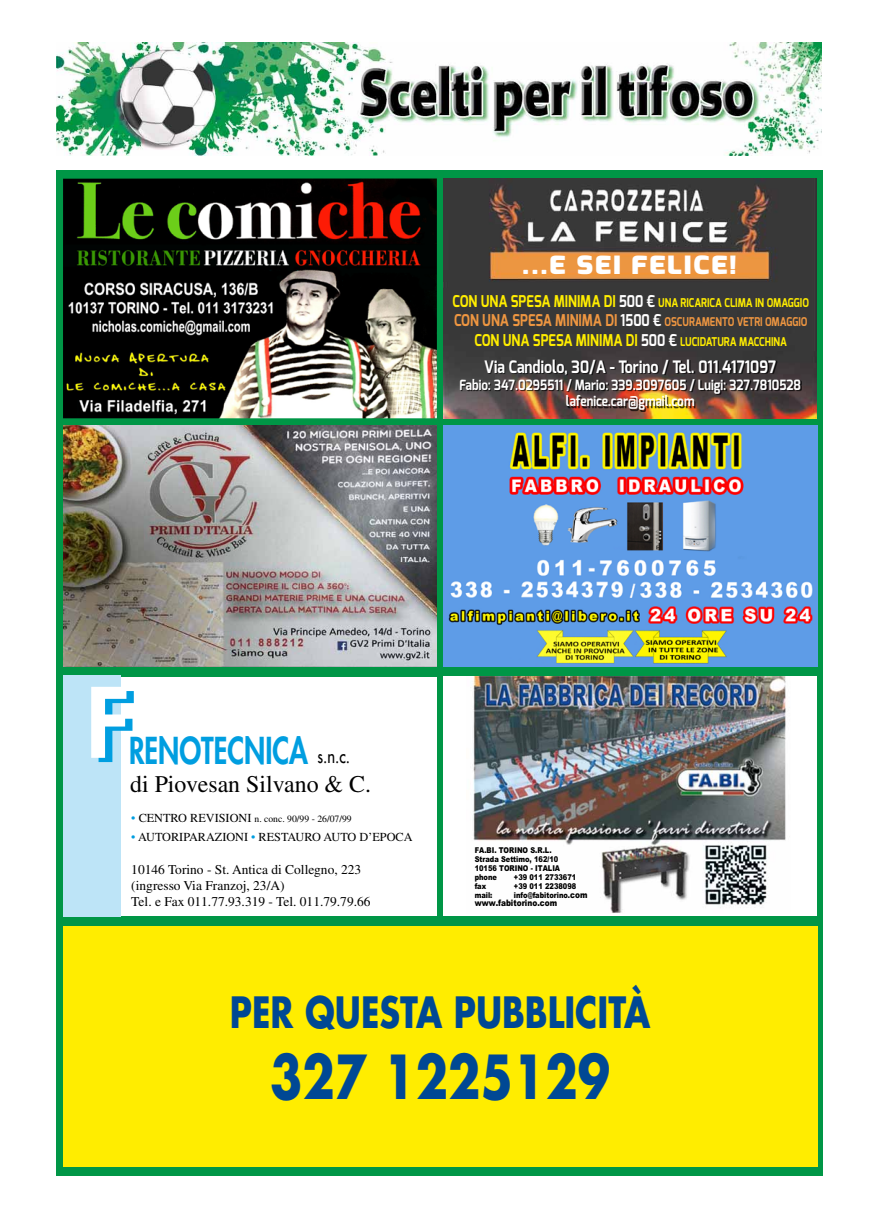
<style>
.page{position:relative;width:879px;height:1219px;background:#fff}
.page>*{position:absolute;margin:0;border:0;box-sizing:border-box;transform-origin:0 0}
.t1{font:800 94.2px "Futura Std";color:#009ee0}
.t2{font:700 59px "Futura Std";color:#004894;scale:.8 1}
.t3{font:700 42px "Futura Std";color:#004894;scale:.8 1}
.t4{font:800 36.1px "Futura Std";color:#009ee0;scale:.77 1}
.t5{font:900 25.2px "Exo";letter-spacing:.07em;color:#fff;scale:1.11 1}
.t6{font:23.9px "Times LT Std";color:#000}
.t7{font:700 17.1px "Exo";color:#fff;scale:.85 1}
.t8{font:700 16.3px "Exo";color:#ffed00;scale:.81 1}
.t9{font:700 14.1px/16.9px "Exo";color:#fff;text-align:center;scale:.85 1}
.t10{font:13.5px/16.2px "Times LT Std";color:#000}
.t11{font:12.2px "Times LT Std";color:#000}
.t12{font:700 12.1px/19.5px "Exo";color:#ffed00;scale:.81 1}
.t13{font:9.7px "Times LT Std";color:#000}
.t14{font:900 8.9px "Arial MT Std";color:#000;scale:.84 1}
.t15{font:900 8px/8.9px "Arial MT Std";color:#000;scale:.84 1}
.s1{font-size:16.3px}
.s2{font-size:16.3px;color:#fff}
.s3{font-size:16.3px;color:#ee9641}
.s4{color:#ee9641}
.s5{color:#fff}
.s6{font-size:12.1px}
.s7{font-weight:500;font-size:18.7px;color:#000}
.s8{font-size:12.2px;color:#009ee0}
.s9{font-size:12.2px}
.s10{color:#009ee0}
.s11{font-size:8.9px}
</style>
<div class="page">
<div style="left:57px;top:171px;width:766px;height:1005px;background:#009646"></div>
<img style="left:57px;top:43px;width:765px;height:113px">
<img style="left:443px;top:425px;width:374px;height:241px">
<img style="left:63px;top:179px;width:374px;height:239px">
<div style="left:443px;top:676px;width:374px;height:240px;background:#fff"></div>
<img style="left:473px;top:677px;width:313px;height:236px">
<img style="left:63px;top:425px;width:373px;height:241px">
<img style="left:443px;top:178px;width:374px;height:241px">
<div style="left:461px;top:360px;width:340px;height:51px;background:#000;opacity:.75"></div>
<div style="left:64px;top:677px;width:372px;height:239px;background:#fff"></div>
<div style="left:63px;top:676px;width:58px;height:241px;background:#bde4f7"></div>
<div style="left:63px;top:926px;width:754px;height:241px;background:#ffed00"></div>
<h3 class="t5" style="left:522px;top:249px;width:195px">...E SEI FELICE!</h3>
<h3 class="t12" style="left:452px;top:292px;width:441px"><span class="s1">CON UNA SPESA MINIMA DI</span> <span class="s2">500 €</span> UNA RICARICA CLIMA IN OMAGGIO<br><span class="s3">CON UNA SPESA MINIMA DI</span> <span class="s2">1500 €</span> <span class="s4">OSCURAMENTO VETRI OMAGGIO</span></h3>
<h3 class="t8" style="left:474px;top:329px;width:387px">CON UNA SPESA MINIMA DI <span class="s5">500 €</span> <span class="s6">LUCIDATURA MACCHINA</span></h3>
<h3 class="t7" style="left:484px;top:355px;width:345px">Via Candiolo, 30/A - Torino / Tel. 011.4171097</h3>
<h3 class="t9" style="left:459px;top:376px;width:403px">Fabio: 347.0295511 / Mario: 339.3097605 / Luigi: 327.7810528 lafenice.car@gmail.com</h3>
<h1 class="t1" style="left:93px;top:668px;width:45px">F</h1>
<h3 class="t4" style="left:129px;top:727px;width:289px">RENOTECNICA <span class="s7">s.n.c.</span></h3>
<h3 class="t6" style="left:130px;top:770px;width:242px">di Piovesan Silvano &amp; C.</h3>
<p class="t13" style="left:131px;top:814px;width:222px"><span class="s8">•</span> <span class="s9">CENTRO REVISIONI</span> n. conc. 90/99 - 26/07/99</p>
<h3 class="t11" style="left:131px;top:830px;width:283px"><span class="s10">•</span> AUTORIPARAZIONI <span class="s10">•</span> RESTAURO AUTO D’EPOCA</h3>
<h3 class="t10" style="left:131px;top:861px;width:241px">10146 Torino - St. Antica di Collegno, 223 (ingresso Via Franzoj, 23/A)<br>Tel. e Fax 011.77.93.319 - Tel. 011.79.79.66</h3>
<p class="t15" style="left:475px;top:846px;width:103px">FA.BI. TORINO S.R.L.<br>Strada Settimo, 162/10<br>10156 TORINO - ITALIA phone</p>
<p class="t15" style="left:514px;top:872px;width:76px">+39 011 2733671</p>
<p class="t15" style="left:475px;top:881px;width:15px">fax</p>
<p class="t15" style="left:514px;top:881px;width:76px">+39 011 2238098</p>
<p class="t15" style="left:475px;top:890px;width:23px">mail:</p>
<p class="t15" style="left:514px;top:890px;width:89px">info@fabitorino.<span class="s11">com</span></p>
<p class="t14" style="left:475px;top:898px;width:100px">www.fabitorino.com</p>
<h3 class="t3" style="left:230px;top:984px;width:527px">PER QUESTA PUBBLICITÀ</h3>
<h2 class="t2" style="left:270px;top:1037px;width:426px">327 1225129</h2>
</div>
